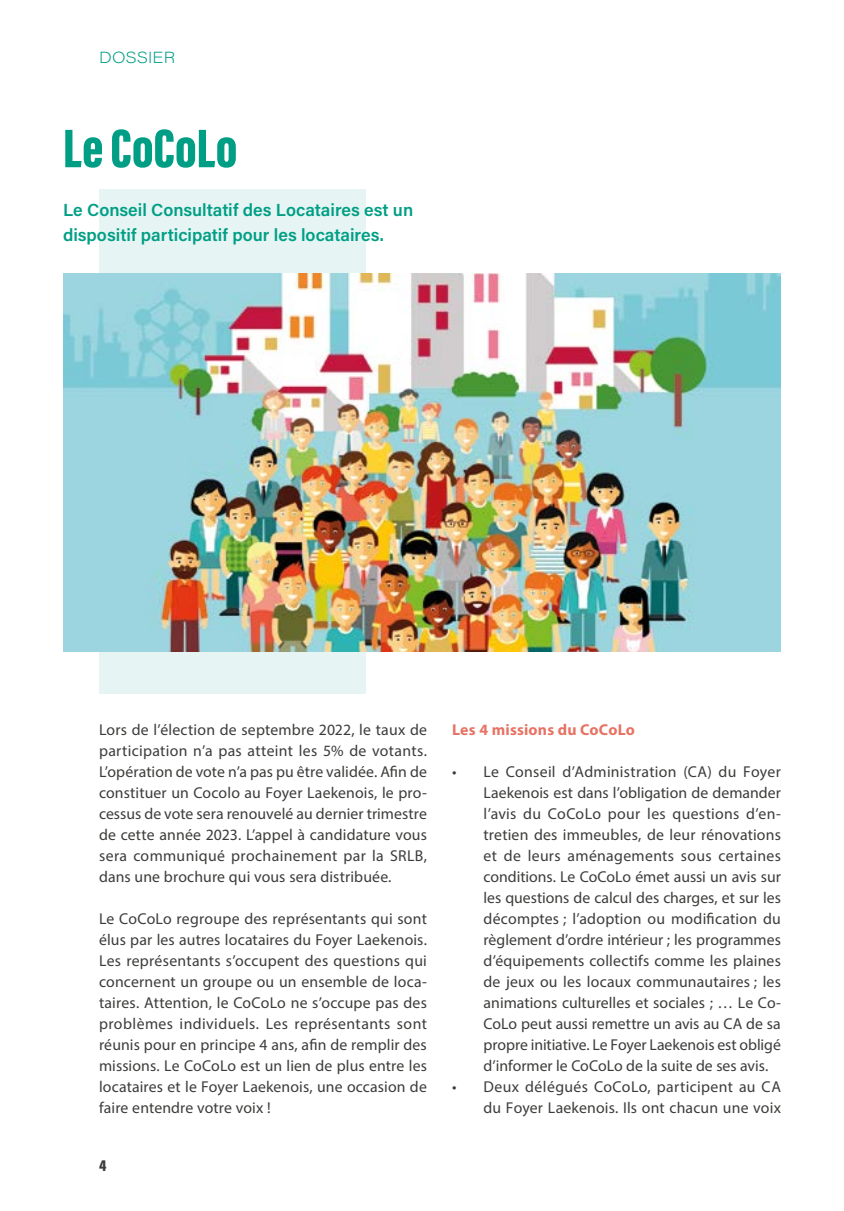
<style>
.page{position:relative;width:844px;height:1211px;background:#fff}
.page>*{position:absolute;margin:0;border:0;box-sizing:border-box;transform-origin:0 0}
.t1{font:900 56px "Acumin Pro Extra Cond";letter-spacing:.005em;color:#009e85}
.t2{font:600 17.5px/24.5px "Acumin Pro";color:#009e85}
.t3{font:15.75px/21px "Myriad Pro";letter-spacing:.01em;color:#3c3c3b;text-align:justify}
.t4{font:700 15.75px "Myriad Pro";letter-spacing:.015em;color:#e67364}
.t5{font:200 15.75px "Acumin Pro Wide";letter-spacing:.01em;color:#009e85}
.t6{font:900 15.75px "Acumin Pro Cond";color:#3c3c3b}
</style>
<div class="page">
<div style="left:99px;top:189px;width:266px;height:504px;background:#e6f5f3"></div>
<img style="left:63px;top:273px;width:717px;height:378px">
<p class="t5" style="left:99px;top:46px;width:77px">DOSSIER</p>
<h1 class="t1" style="left:63px;top:114px;width:176px">Le CoCoLo</h1>
<p class="t2" style="left:63px;top:197px;width:351px">Le Conseil Consultatif des Locataires est un dispositif participatif pour les locataires.</p>
<p class="t3" style="left:99px;top:719px;width:329px">Lors de l’élection de septembre 2022, le taux de participation n’a pas atteint les 5% de votants.<br>L’opération de vote n’a pas pu être validée. Afin de constituer un Cocolo au Foyer Laekenois, le pro&shy;cessus de vote sera renouvelé au dernier trimestre de cette année 2023. L’appel à candidature vous sera communiqué prochainement par la SRLB, dans une brochure qui vous sera distribuée.</p>
<p class="t3" style="left:99px;top:908px;width:329px">Le CoCoLo regroupe des représentants qui sont élus par les autres locataires du Foyer Laekenois.<br>Les représentants s’occupent des questions qui concernent un groupe ou un ensemble de loca&shy;taires. Attention, le CoCoLo ne s’occupe pas des problèmes individuels. Les représentants sont réunis pour en principe 4 ans, afin de remplir des missions. Le CoCoLo est un lien de plus entre les locataires et le Foyer Laekenois, une occasion de faire entendre votre voix !</p>
<p class="t6" style="left:99px;top:1155px;width:9px">4</p>
<p class="t4" style="left:452px;top:719px;width:184px">Les 4 missions du CoCoLo</p>
<p class="t3" style="left:483px;top:761px;width:299px;text-indent:-32px">• Le Conseil d’Administration (CA) du Foyer Laekenois est dans l’obligation de demander l’avis du CoCoLo pour les questions d’en&shy;tretien des immeubles, de leur rénovations et de leurs aménagements sous certaines conditions. Le CoCoLo émet aussi un avis sur les questions de calcul des charges, et sur les décomptes ; l’adoption ou modification du règlement d’ordre intérieur ; les programmes d’équipements collectifs comme les plaines de jeux ou les locaux communautaires ; les animations culturelles et sociales ; … Le Co-CoLo peut aussi remettre un avis au CA de sa propre initiative. Le Foyer Laekenois est obligé d’informer le CoCoLo de la suite de ses avis.</p>
<p class="t3" style="left:452px;top:1076px;width:330px;text-align:right">• Deux délégués CoCoLo, participent au CA du Foyer Laekenois. Ils ont chacun une voix</p>
</div>
